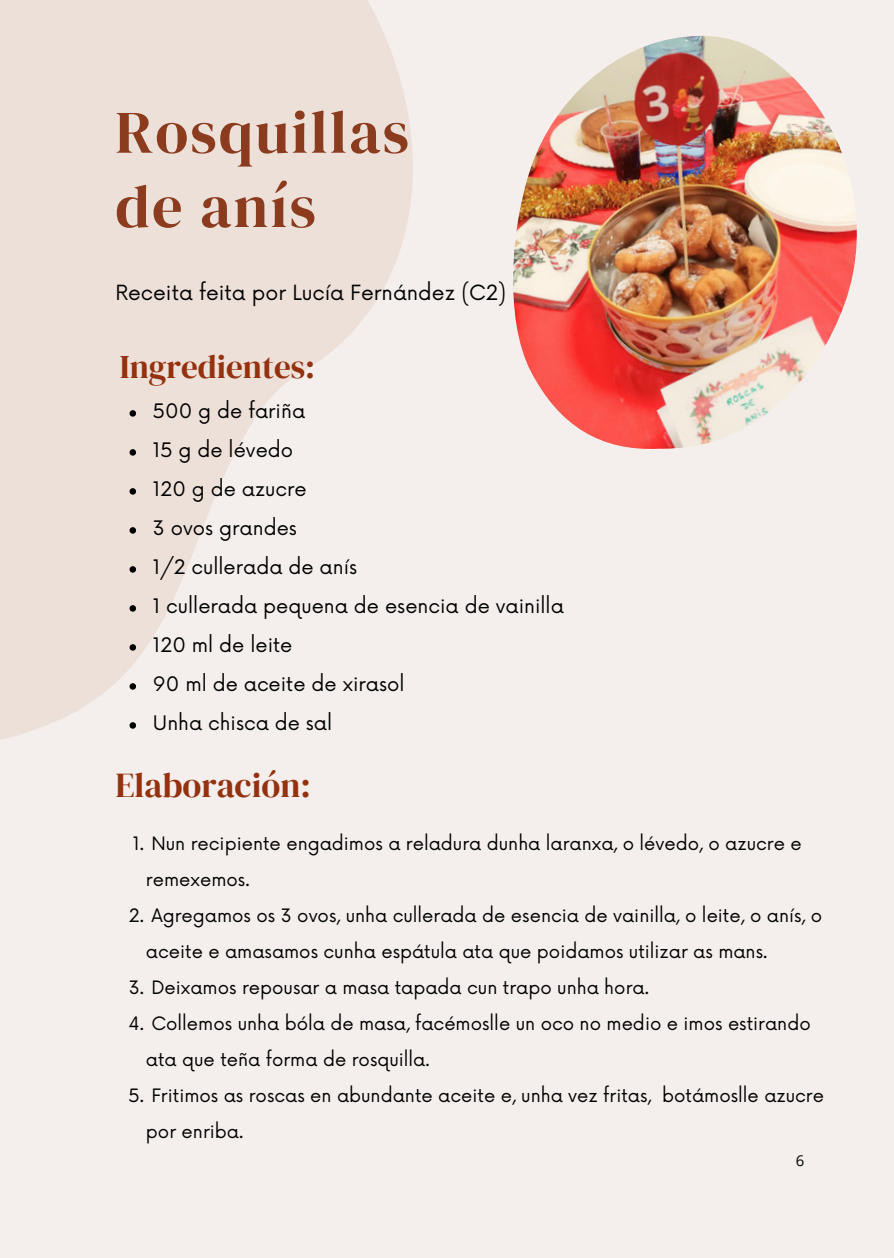
<style>
.page{position:relative;width:894px;height:1258px;background:#fff}
.page>*{position:absolute;margin:0;border:0;box-sizing:border-box;transform-origin:0 0}
.t1{font:60.3px/74.4px "DM Serif Display";letter-spacing:.035em;color:#8b3b1e}
.t2{font:34.5px "DM Serif Display";color:#94310e}
.t3{font:33px "DM Serif Display";color:#94310e}
.t4{font:20.4px "Now";color:#000}
.t5{font:19.5px "Now";color:#000}
.t6{font:18px/36px "Now";color:#000}
.t7{font:15px "Open Sans";color:#000}
</style>
<div class="page">
<div style="left:0;top:0;width:893px;height:1258px;background:#f4efed"></div>
<svg style="left:0;top:0;width:413px;height:740px;fill:#ede0d9"></svg>
<img style="left:513px;top:35px;width:344px;height:414px">
<svg style="left:129px;top:410px;width:7px;height:7px"></svg>
<svg style="left:129px;top:449px;width:7px;height:7px"></svg>
<svg style="left:129px;top:488px;width:7px;height:7px"></svg>
<svg style="left:129px;top:527px;width:7px;height:7px"></svg>
<svg style="left:129px;top:566px;width:7px;height:7px"></svg>
<svg style="left:129px;top:605px;width:7px;height:7px"></svg>
<svg style="left:129px;top:644px;width:7px;height:7px"></svg>
<svg style="left:129px;top:683px;width:7px;height:7px"></svg>
<svg style="left:129px;top:722px;width:7px;height:7px"></svg>
<p class="t1" style="left:115px;top:94px;width:295px">Rosquillas de anís</p>
<p class="t4" style="left:115px;top:281px;width:392px">Receita feita por Lucía Fernández (C2)</p>
<p class="t3" style="left:120px;top:343px;width:197px">Ingredientes:</p>
<p class="t5" style="left:153px;top:400px;width:154px">500 g de fariña</p>
<p class="t5" style="left:153px;top:439px;width:142px">15 g de lévedo</p>
<p class="t5" style="left:153px;top:478px;width:155px">120 g de azucre</p>
<p class="t5" style="left:153px;top:517px;width:145px">3 ovos grandes</p>
<p class="t5" style="left:153px;top:556px;width:205px">1/2 cullerada de anís</p>
<p class="t5" style="left:153px;top:595px;width:412px">1 cullerada pequena de esencia de vainilla</p>
<p class="t5" style="left:153px;top:634px;width:141px">120 ml de leite</p>
<p class="t5" style="left:153px;top:673px;width:253px">90 ml de aceite de xirasol</p>
<p class="t5" style="left:153px;top:712px;width:181px">Unha chisca de sal</p>
<p class="t2" style="left:115px;top:761px;width:197px">Elaboración:</p>
<h1 class="t6" style="left:146px;top:826px;width:657px;text-indent:-13px">1. Nun recipiente engadimos a reladura dunha laranxa, o lévedo, o azucre e remexemos.</h1>
<h2 class="t6" style="left:146px;top:898px;width:677px;text-indent:-17px">2. Agregamos os 3 ovos, unha cullerada de esencia de vainilla, o leite, o anís, o aceite e amasamos cunha espátula ata que poidamos utilizar as mans.</h2>
<h2 class="t6" style="left:129px;top:970px;width:521px">3. Deixamos repousar a masa tapada cun trapo unha hora.</h2>
<p class="t6" style="left:146px;top:1006px;width:666px;text-indent:-17px">4. Collemos unha bóla de masa, facémoslle un oco no medio e imos estirando ata que teña forma de rosquilla.</p>
<h3 class="t6" style="left:146px;top:1078px;width:679px;text-indent:-17px">5. Fritimos as roscas en abundante aceite e, unha vez fritas, botámoslle azucre por enriba.</h3>
<p class="t7" style="left:795px;top:1150px;width:10px">6</p>
</div>
